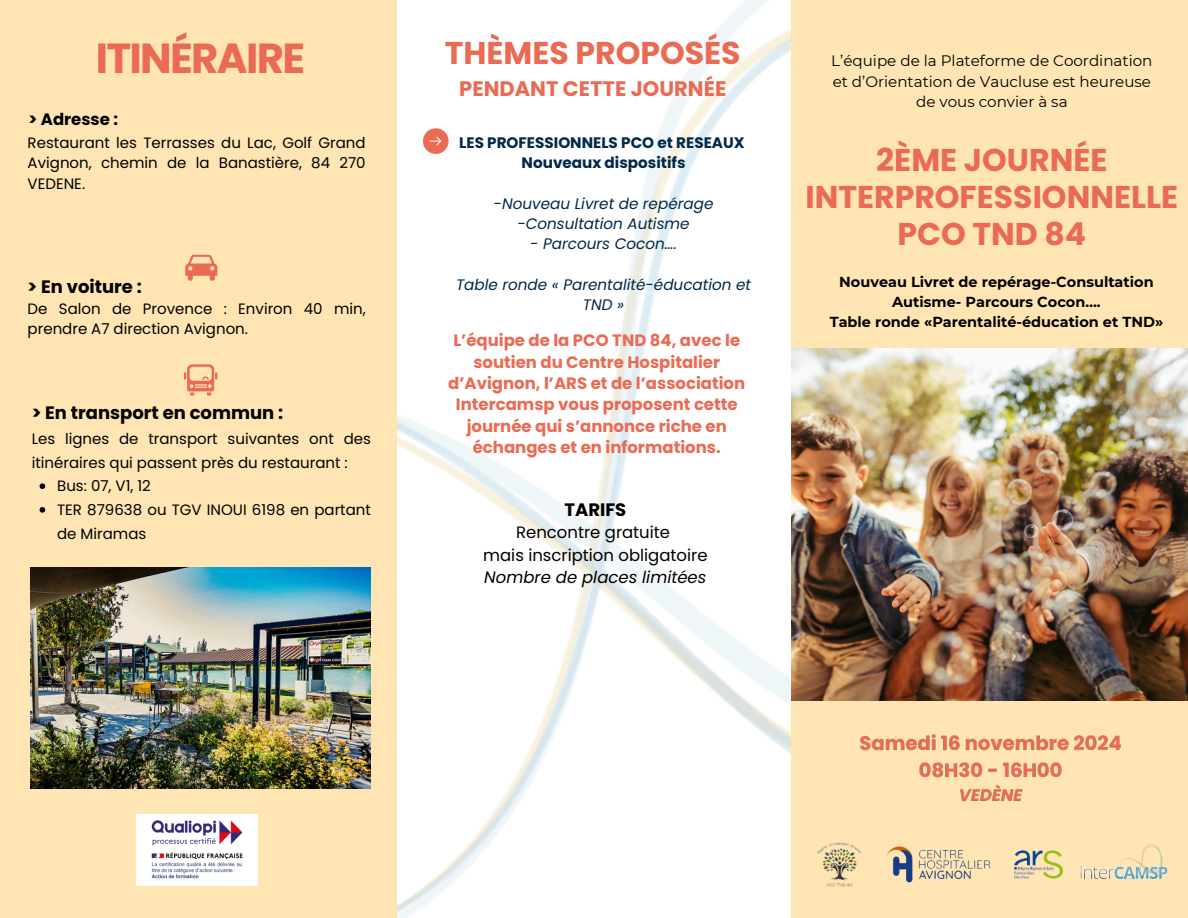
<style>
.page{position:relative;width:1188px;height:918px;background:#fff}
.page>*{position:absolute;margin:0;border:0;box-sizing:border-box;transform-origin:0 0}
.t1{font:700 42px "Poppins";letter-spacing:-.04em;color:#eb6a53}
.t2{font:700 31.5px/37.2px "Poppins";color:#eb6a53;text-align:center}
.t3{font:700 21px "Poppins";color:#eb6a53}
.t4{font:700 18px "Poppins";color:#000}
.t5{font:700 16.5px/21.3px "Poppins";color:#eb6a53;text-align:center}
.t6{font:16.5px/22.5px "Poppins";color:#000;text-align:center}
.t7{font:italic 16.5px "Poppins";color:#000}
.t8{font:700 16.5px "Poppins";color:#000}
.t9{font:italic 15.15px/20.2px "Poppins";color:#022949;text-align:center}
.t10{font:15.15px/20.2px "Montserrat";color:#000;text-align:center}
.t11{font:700 15.15px/20.2px "Poppins";color:#022949;text-align:center}
.t12{font:15px/20.2px "Poppins";color:#000}
.t13{font:700 14.4px/20.2px "Montserrat";color:#000;text-align:center}
.s1{font-style:normal}
</style>
<div class="page">
<img style="left:396px;top:0;width:395px;height:918px">
<div style="left:0;top:0;width:396px;height:918px;background:#ffe5b3"></div>
<svg style="left:184px;top:364px;width:33px;height:32px"></svg>
<svg style="left:185px;top:255px;width:32px;height:26px"></svg>
<hr style="left:0;top:714px;width:396px;height:1px;background:#fff">
<div style="left:791px;top:0;width:397px;height:918px;background:#ffe5b3"></div>
<img style="left:860px;top:734px;width:261px;height:67px">
<div style="left:136px;top:814px;width:121px;height:72px;background:#fff"></div>
<img style="left:151px;top:821px;width:91px;height:58px">
<svg style="left:423px;top:128px;width:26px;height:26px"></svg>
<img style="left:31px;top:568px;width:340px;height:220px">
<svg style="left:40px;top:483px;width:5px;height:6px"></svg>
<svg style="left:40px;top:507px;width:5px;height:6px"></svg>
<img style="left:791px;top:349px;width:397px;height:352px">
<img style="left:817px;top:842px;width:45px;height:45px">
<img style="left:887px;top:846px;width:104px;height:37px">
<img style="left:1014px;top:850px;width:48px;height:29px">
<img style="left:1081px;top:843px;width:87px;height:37px">
<p class="t1" style="left:96px;top:29px;width:211px">ITINÉRAIRE</p>
<p class="t2" style="left:445px;top:34px;width:297px">THÈMES PROPOSÉS</p>
<p class="t3" style="left:459px;top:74px;width:269px">PENDANT CETTE JOURNÉE</p>
<h6 class="t8" style="left:28px;top:108px;width:91px">&gt; Adresse :</h6>
<h6 class="t12" style="left:28px;top:133px;width:340px;text-align:justify">Restaurant les Terrasses du Lac, Golf Grand Avignon, chemin de la Banastière, 84 270<br>VEDENE.</h6>
<p class="t11" style="left:459px;top:132px;width:287px">LES PROFESSIONNELS PCO et RESEAUX<br>Nouveaux dispositifs</p>
<h6 class="t9" style="left:494px;top:193px;width:221px"><span class="s1">-</span>Nouveau Livret de repérage -Consultation Autisme</h6>
<h6 class="t9" style="left:530px;top:234px;width:148px">- Parcours Cocon….</h6>
<p class="t9" style="left:456px;top:274px;width:297px">Table ronde « Parentalité-éducation et<br>TND »</p>
<p class="t5" style="left:448px;top:330px;width:298px">L’équipe de la PCO TND 84, avec le soutien du Centre Hospitalier d’Avignon, l’ARS et de l’association<br>Intercamsp vous proposent cette journée qui s’annonce riche en échanges et en informations.</p>
<p class="t4" style="left:28px;top:274px;width:116px">&gt; En voiture :</p>
<p class="t12" style="left:28px;top:299px;width:340px">De Salon de Provence : Environ 40 min, prendre A7 direction Avignon.</p>
<h6 class="t4" style="left:32px;top:400px;width:253px">&gt; En transport en commun :</h6>
<h6 class="t12" style="left:32px;top:427px;width:341px;line-height:23.7px">Les lignes de transport suivantes ont des itinéraires qui passent près du restaurant :</h6>
<p class="t12" style="left:57px;top:476px;width:95px">Bus: 07, V1, 12</p>
<h6 class="t12" style="left:57px;top:498px;width:315px;line-height:23.7px">TER 879638 ou TGV INOUI 6198 en partant de Miramas</h6>
<p class="t4" style="left:564px;top:497px;width:63px">TARIFS</p>
<p class="t6" style="left:483px;top:521px;width:226px">Rencontre gratuite<br>mais inscription obligatoire</p>
<p class="t7" style="left:484px;top:566px;width:224px">Nombre de places limitées</p>
<h5 class="t10" style="left:831px;top:51px;width:323px">L’équipe de la Plateforme de Coordination et d’Orientation de Vaucluse est heureuse de vous convier à sa</h5>
<h1 class="t2" style="left:806px;top:141px;width:374px">2ÈME JOURNÉE<br>INTERPROFESSIONNELLE<br>PCO TND 84</h1>
<h3 class="t13" style="left:839px;top:271px;width:316px">Nouveau Livret de repérage-Consultation<br>Autisme- Parcours Cocon….</h3>
<p class="t13" style="left:830px;top:312px;width:335px">Table ronde «Parentalité-éducation et TND»</p>
</div>
